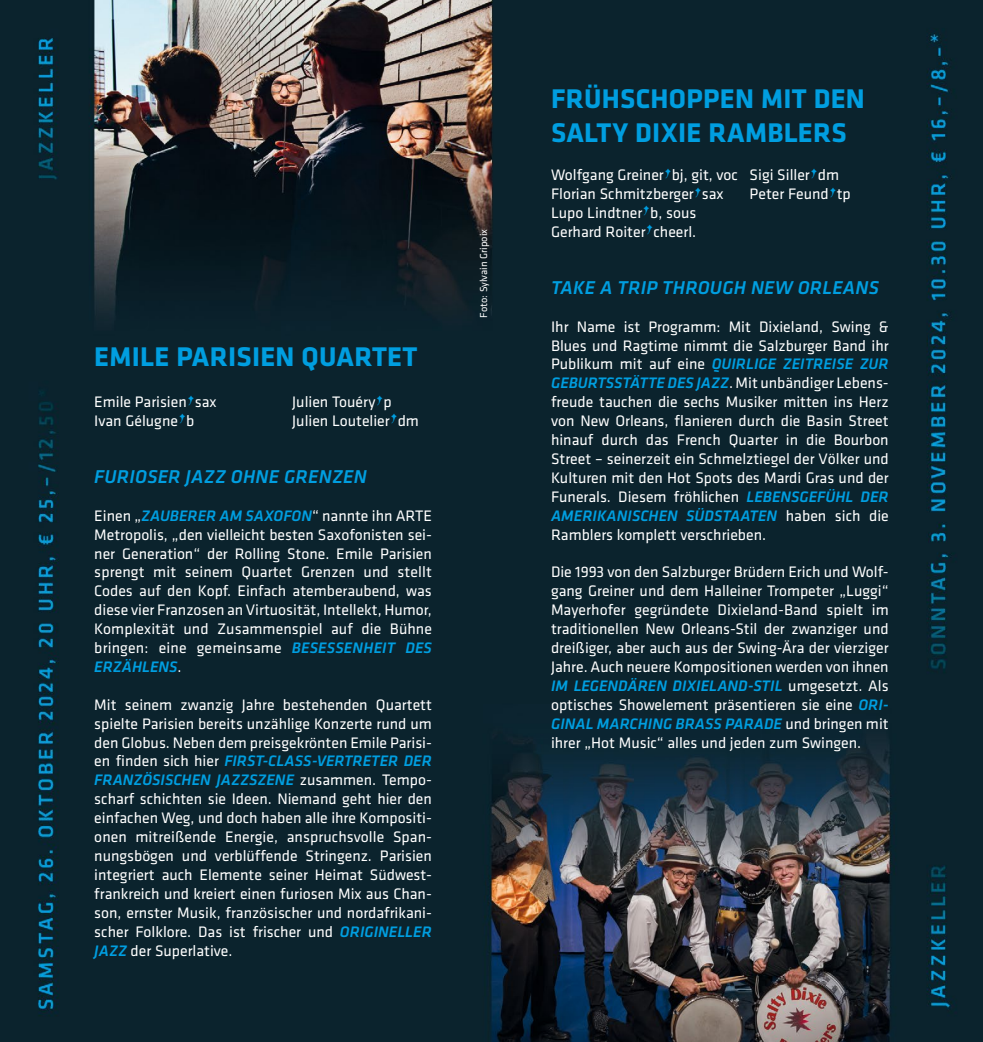
<style>
.page{position:relative;width:983px;height:1042px;background:#fff}
.page>*{position:absolute;margin:0;border:0;box-sizing:border-box;transform-origin:0 0}
.t1{font:700 28px/33.6px "Klavika Basic";letter-spacing:.01em;color:#009ee0}
.t2{font:italic 500 19.25px "Klavika Basic";letter-spacing:.01em;color:#009ee0}
.t3{font:15.75px/18.9px "Klavika Basic";color:#fff;text-align:justify}
.t4{font:10.5px "Klavika Basic";color:#fff}
.s1{font-family:"Fette Fraktur";font-size:24.5px;color:#009ee0}
.s2{font-weight:500;font-style:italic;color:#009ee0}
</style>
<div class="page">
<img style="left:0;top:0;width:982px;height:1042px">
<h1 class="t1" style="left:94px;top:339px;width:324px">EMILE PARISIEN QUARTET</h1>
<p class="t3" style="left:94px;top:392px;width:124px">Emile Parisien<span class="s1">’</span>sax</p>
<p class="t3" style="left:292px;top:392px;width:101px">Julien Touéry<span class="s1">’</span>p</p>
<p class="t3" style="left:94px;top:411px;width:101px">Ivan Gélugne<span class="s1">’</span>b</p>
<p class="t3" style="left:292px;top:411px;width:128px">Julien Loutelier<span class="s1">’</span>dm</p>
<p class="t2" style="left:94px;top:463px;width:274px">FURIOSER JAZZ OHNE GRENZEN</p>
<p class="t3" style="left:94px;top:505px;width:339px">Einen „<span class="s2">ZAUBERER AM SAXOFON</span>“ nannte ihn ARTE Metropolis, „den vielleicht besten Saxofonisten sei&shy;ner Generation“ der Rolling Stone. Emile Parisien sprengt mit seinem Quartet Grenzen und stellt Codes auf den Kopf. Einfach atemberaubend, was diese vier Franzosen an Virtuosität, Intellekt, Humor, Komplexität und Zusammenspiel auf die Bühne bringen: eine gemeinsame <span class="s2">BESESSENHEIT DES ERZÄHLENS</span>.</p>
<p class="t3" style="left:94px;top:694px;width:339px">Mit seinem zwanzig Jahre bestehenden Quartett spielte Parisien bereits unzählige Konzerte rund um den Globus. Neben dem preisgekrönten Emile Parisi&shy;en finden sich hier <span class="s2">FIRST-CLASS-VERTRETER DER FRANZÖSISCHEN JAZZSZENE</span> zusammen. Tempo&shy;scharf schichten sie Ideen. Niemand geht hier den einfachen Weg, und doch haben alle ihre Kompositi&shy;onen mitreißende Energie, anspruchsvolle Span&shy;nungsbögen und verblüffende Stringenz. Parisien integriert auch Elemente seiner Heimat Südwest&shy;frankreich und kreiert einen furiosen Mix aus Chan&shy;son, ernster Musik, französischer und nordafrikani&shy;scher Folklore. Das ist frischer und <span class="s2">ORIGINELLER JAZZ</span> der Superlative.</p>
<p class="t4" style="left:476px;top:317px;width:90px;rotate:-90deg">Foto: Sylvain Gripoix</p>
<h1 class="t1" style="left:551px;top:81px;width:315px">FRÜHSCHOPPEN MIT DEN<br>SALTY DIXIE RAMBLERS</h1>
<p class="t3" style="left:551px;top:165px;width:289px">Wolfgang Greiner<span class="s1">’</span>bj, git, voc Sigi Siller<span class="s1">’</span>dm<br>Florian Schmitzberger<span class="s1">’</span>sax</p>
<p class="t3" style="left:749px;top:184px;width:103px">Peter Feund<span class="s1">’</span>tp</p>
<p class="t3" style="left:551px;top:203px;width:147px">Lupo Lindtner<span class="s1">’</span>b, sous<br>Gerhard Roiter<span class="s1">’</span>cheerl.</p>
<p class="t2" style="left:551px;top:274px;width:329px">TAKE A TRIP THROUGH NEW ORLEANS</p>
<p class="t3" style="left:551px;top:316px;width:339px">Ihr Name ist Programm: Mit Dixieland, Swing &amp; Blues und Ragtime nimmt die Salzburger Band ihr Publikum mit auf eine <span class="s2">QUIRLIGE ZEITREISE ZUR GEBURTSSTÄTTE DES JAZZ</span>. Mit unbändiger Lebens&shy;freude tauchen die sechs Musiker mitten ins Herz von New Orleans, flanieren durch die Basin Street hinauf durch das French Quarter in die Bourbon Street – seinerzeit ein Schmelztiegel der Völker und Kulturen mit den Hot Spots des Mardi Gras und der Funerals. Diesem fröhlichen <span class="s2">LEBENSGEFÜHL DER AMERIKANISCHEN SÜDSTAATEN</span> haben sich die Ramblers komplett verschrieben.</p>
<p class="t3" style="left:551px;top:562px;width:339px">Die 1993 von den Salzburger Brüdern Erich und Wolf&shy;gang Greiner und dem Halleiner Trompeter „Luggi“ Mayerhofer gegründete Dixieland-Band spielt im traditionellen New Orleans-Stil der zwanziger und dreißiger, aber auch aus der Swing-Ära der vierziger Jahre. Auch neuere Kompositionen werden von ihnen <span class="s2">IM LEGENDÄREN DIXIELAND-STIL</span> umgesetzt. Als optisches Showelement präsentieren sie eine <span class="s2">ORI-GINAL MARCHING BRASS PARADE</span> und bringen mit ihrer „Hot Music“ alles und jeden zum Swingen.</p>
</div>
